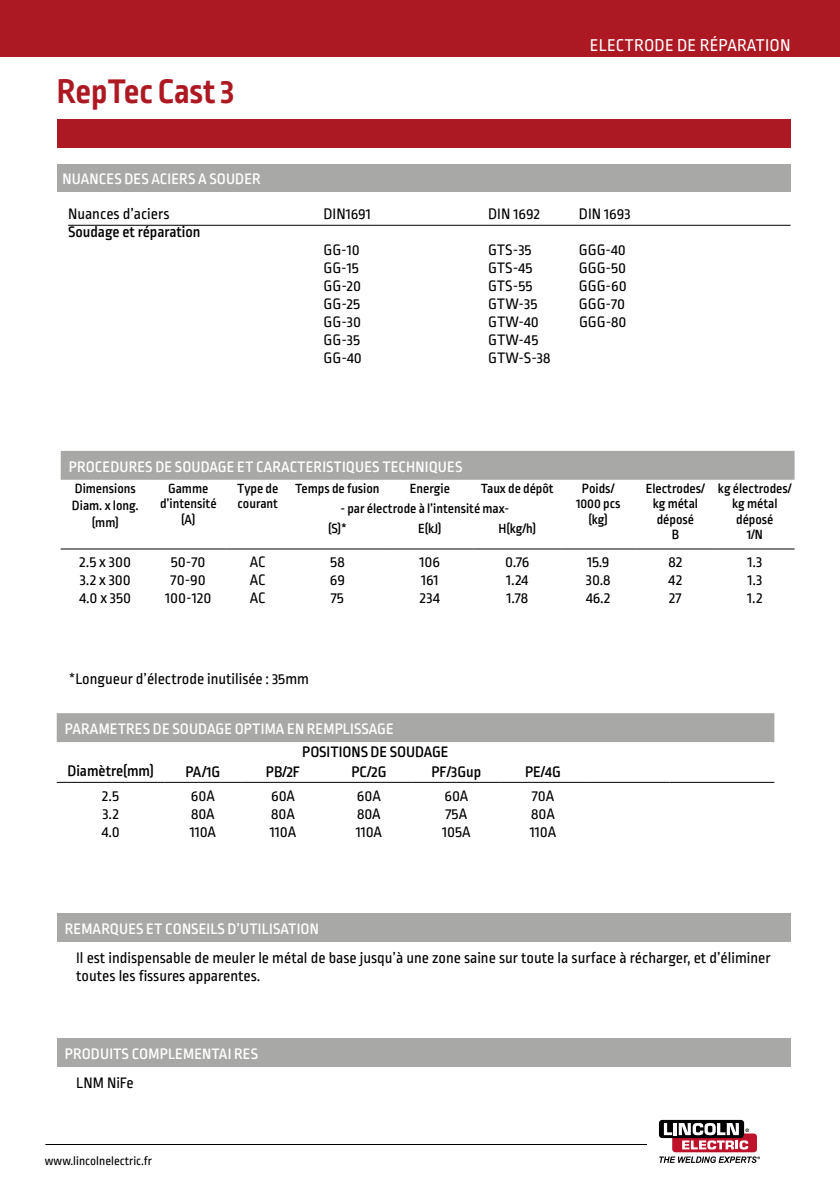
<style>
.page{position:relative;width:840px;height:1191px;background:#fff}
.page>*{position:absolute;margin:0;border:0;box-sizing:border-box;transform-origin:0 0}
.t1{font:700 36px "Ropa Sans Pro";color:#ad1923}
.t2{font:18px "Ropa Sans Pro";letter-spacing:.01em;color:#fff}
.t3{font:16px/18px "Ropa Sans Pro";color:#000;text-align:justify}
.t4{font:500 16px "Ropa Sans Pro";letter-spacing:.01em;color:#fff}
.t5{font:500 16px "Ropa Sans Pro";color:#000}
.t6{font:500 14px/15.4px "Ropa Sans Pro";color:#000;text-align:center}
.t7{font:12.8px "Ropa Sans Pro";color:#000}
</style>
<div class="page">
<div style="left:0;top:0;width:839px;height:57px;background:#ad1923"></div>
<hr style="left:45px;top:1144px;width:601px;height:1px;background:#000">
<div style="left:658px;top:1119px;width:85px;height:19px;background:#000;border-radius:3px"></div>
<svg style="left:659px;top:1123px;width:100px;height:40px"></svg>
<div style="left:57px;top:119px;width:733px;height:28px;background:#ad1923"></div>
<div style="left:61px;top:451px;width:733px;height:29px;background:#a8a8a7"></div>
<hr style="left:61px;top:548px;width:89px;height:1px;background:#000">
<hr style="left:150px;top:548px;width:76px;height:1px;background:#000">
<hr style="left:226px;top:548px;width:63px;height:1px;background:#000">
<hr style="left:560px;top:548px;width:75px;height:1px;background:#000">
<hr style="left:635px;top:548px;width:79px;height:1px;background:#000">
<hr style="left:714px;top:548px;width:80px;height:1px;background:#000">
<hr style="left:289px;top:548px;width:97px;height:1px;background:#000">
<hr style="left:386px;top:548px;width:87px;height:1px;background:#000">
<hr style="left:473px;top:548px;width:87px;height:1px;background:#000">
<div style="left:57px;top:164px;width:733px;height:28px;background:#a8a8a7"></div>
<div style="left:57px;top:913px;width:733px;height:29px;background:#a8a8a7"></div>
<div style="left:57px;top:713px;width:717px;height:29px;background:#a8a8a7"></div>
<hr style="left:57px;top:782px;width:107px;height:1px;background:#000">
<hr style="left:164px;top:782px;width:77px;height:1px;background:#000">
<hr style="left:241px;top:782px;width:84px;height:1px;background:#000">
<hr style="left:325px;top:782px;width:87px;height:1px;background:#000">
<hr style="left:412px;top:782px;width:87px;height:1px;background:#000">
<hr style="left:499px;top:782px;width:86px;height:1px;background:#000">
<hr style="left:585px;top:782px;width:84px;height:1px;background:#000">
<hr style="left:669px;top:782px;width:105px;height:1px;background:#000">
<hr style="left:68px;top:225px;width:722px;height:1px;background:#000">
<div style="left:57px;top:1037px;width:733px;height:29px;background:#a8a8a7"></div>
<h1 class="t1" style="left:57px;top:70px;width:179px">RepTec Cast 3</h1>
<p class="t4" style="left:62px;top:170px;width:200px">NUANCES DES ACIERS A SOUDER</p>
<p class="t2" style="left:589px;top:36px;width:202px">ELECTRODE DE RÉPARATION</p>
<p class="t3" style="left:68px;top:206px;width:103px">Nuances d’aciers</p>
<p class="t3" style="left:323px;top:206px;width:49px">DIN1691</p>
<p class="t3" style="left:488px;top:206px;width:53px">DIN 1692</p>
<p class="t3" style="left:578px;top:206px;width:53px">DIN 1693</p>
<p class="t5" style="left:68px;top:223px;width:134px">Soudage et réparation</p>
<p class="t3" style="left:323px;top:242px;width:38px">GG-10</p>
<p class="t3" style="left:488px;top:242px;width:45px">GTS-35</p>
<p class="t3" style="left:578px;top:242px;width:48px">GGG-40</p>
<p class="t3" style="left:323px;top:260px;width:37px">GG-15</p>
<p class="t3" style="left:488px;top:260px;width:46px">GTS-45</p>
<p class="t3" style="left:578px;top:260px;width:49px">GGG-50</p>
<p class="t3" style="left:323px;top:278px;width:39px">GG-20</p>
<p class="t3" style="left:488px;top:278px;width:46px">GTS-55</p>
<p class="t3" style="left:578px;top:278px;width:49px">GGG-60</p>
<p class="t3" style="left:323px;top:296px;width:38px">GG-25</p>
<p class="t3" style="left:488px;top:296px;width:51px">GTW-35</p>
<p class="t3" style="left:578px;top:296px;width:48px">GGG-70</p>
<p class="t3" style="left:323px;top:314px;width:39px">GG-30</p>
<p class="t3" style="left:488px;top:314px;width:52px">GTW-40</p>
<p class="t3" style="left:578px;top:314px;width:49px">GGG-80</p>
<p class="t3" style="left:323px;top:332px;width:38px">GG-35</p>
<p class="t3" style="left:488px;top:332px;width:52px">GTW-45</p>
<p class="t3" style="left:323px;top:350px;width:40px">GG-40</p>
<p class="t3" style="left:488px;top:350px;width:64px">GTW-S-38</p>
<p class="t4" style="left:69px;top:458px;width:395px">PROCEDURES DE SOUDAGE ET CARACTERISTIQUES TECHNIQUES</p>
<p class="t6" style="left:72px;top:481px;width:68px;line-height:16.8px">Dimensions<br>Diam. x long. (mm)</p>
<p class="t6" style="left:160px;top:481px;width:58px">Gamme d’intensité (A)</p>
<p class="t6" style="left:237px;top:481px;width:42px;text-align:left">Type de courant</p>
<p class="t6" style="left:295px;top:481px;width:86px">Temps de fusion</p>
<p class="t6" style="left:409px;top:481px;width:41px">Energie</p>
<p class="t6" style="left:480px;top:481px;width:74px">Taux de dépôt</p>
<p class="t6" style="left:575px;top:481px;width:46px">Poids/<br>1000 pcs (kg)</p>
<p class="t6" style="left:645px;top:481px;width:61px">Electrodes/ kg métal déposé<br>B</p>
<p class="t6" style="left:717px;top:481px;width:75px">kg électrodes/ kg métal déposé<br>1/N</p>
<p class="t6" style="left:328px;top:499px;width:183px;line-height:20.2px;text-align:left;text-indent:12px">- par électrode à l’intensité max-(S)*</p>
<p class="t6" style="left:418px;top:522px;width:25px">E(kJ)</p>
<p class="t6" style="left:498px;top:522px;width:39px">H(kg/h)</p>
<p class="t3" style="left:79px;top:554px;width:53px">2.5 x 300<br>3.2 x 300<br>4.0 x 350</p>
<p class="t3" style="left:165px;top:554px;width:48px;text-align:center">50-70<br>70-90<br>100-120</p>
<p class="t3" style="left:250px;top:554px;width:17px">AC AC AC</p>
<p class="t3" style="left:330px;top:554px;width:17px">58<br>69<br>75</p>
<p class="t3" style="left:419px;top:554px;width:22px">106<br>161<br>234</p>
<p class="t3" style="left:504px;top:554px;width:26px">0.76<br>1.24<br>1.78</p>
<p class="t3" style="left:585px;top:554px;width:26px">15.9<br>30.8<br>46.2</p>
<p class="t3" style="left:668px;top:554px;width:15px">82<br>42<br>27</p>
<p class="t3" style="left:746px;top:554px;width:17px">1.3<br>1.3<br>1.2</p>
<p class="t3" style="left:69px;top:671px;width:242px">*Longueur d’électrode inutilisée : 35mm</p>
<p class="t4" style="left:65px;top:720px;width:330px">PARAMETRES DE SOUDAGE OPTIMA EN REMPLISSAGE</p>
<p class="t5" style="left:67px;top:762px;width:88px">Diamètre(mm)</p>
<p class="t5" style="left:302px;top:743px;width:148px">POSITIONS DE SOUDAGE</p>
<p class="t5" style="left:185px;top:763px;width:36px">PA/1G</p>
<p class="t5" style="left:266px;top:763px;width:36px">PB/2F</p>
<p class="t5" style="left:351px;top:763px;width:37px">PC/2G</p>
<p class="t5" style="left:431px;top:763px;width:51px">PF/3Gup</p>
<p class="t5" style="left:525px;top:763px;width:37px">PE/4G</p>
<p class="t3" style="left:102px;top:787px;width:19px">2.5<br>3.2<br>4.0</p>
<p class="t3" style="left:190px;top:787px;width:28px">60A 80A 110A</p>
<p class="t3" style="left:270px;top:787px;width:28px">60A 80A 110A</p>
<p class="t3" style="left:355px;top:787px;width:28px">60A 80A 110A</p>
<p class="t3" style="left:442px;top:787px;width:30px;text-align:left">60A<br>75A<br>105A</p>
<p class="t3" style="left:529px;top:787px;width:28px;text-align:left">70A<br>80A<br>110A</p>
<p class="t4" style="left:65px;top:920px;width:255px">REMARQUES ET CONSEILS D’UTILISATION</p>
<p class="t3" style="left:76px;top:949px;width:695px">Il est indispensable de meuler le métal de base jusqu’à une zone saine sur toute la surface à récharger, et d’éliminer toutes les fissures apparentes.</p>
<p class="t4" style="left:65px;top:1044px;width:194px">PRODUITS COMPLEMENTAI RES</p>
<p class="t3" style="left:76px;top:1074px;width:59px">LNM NiFe</p>
<p class="t7" style="left:45px;top:1153px;width:108px">www.lincolnelectric.fr</p>
</div>
